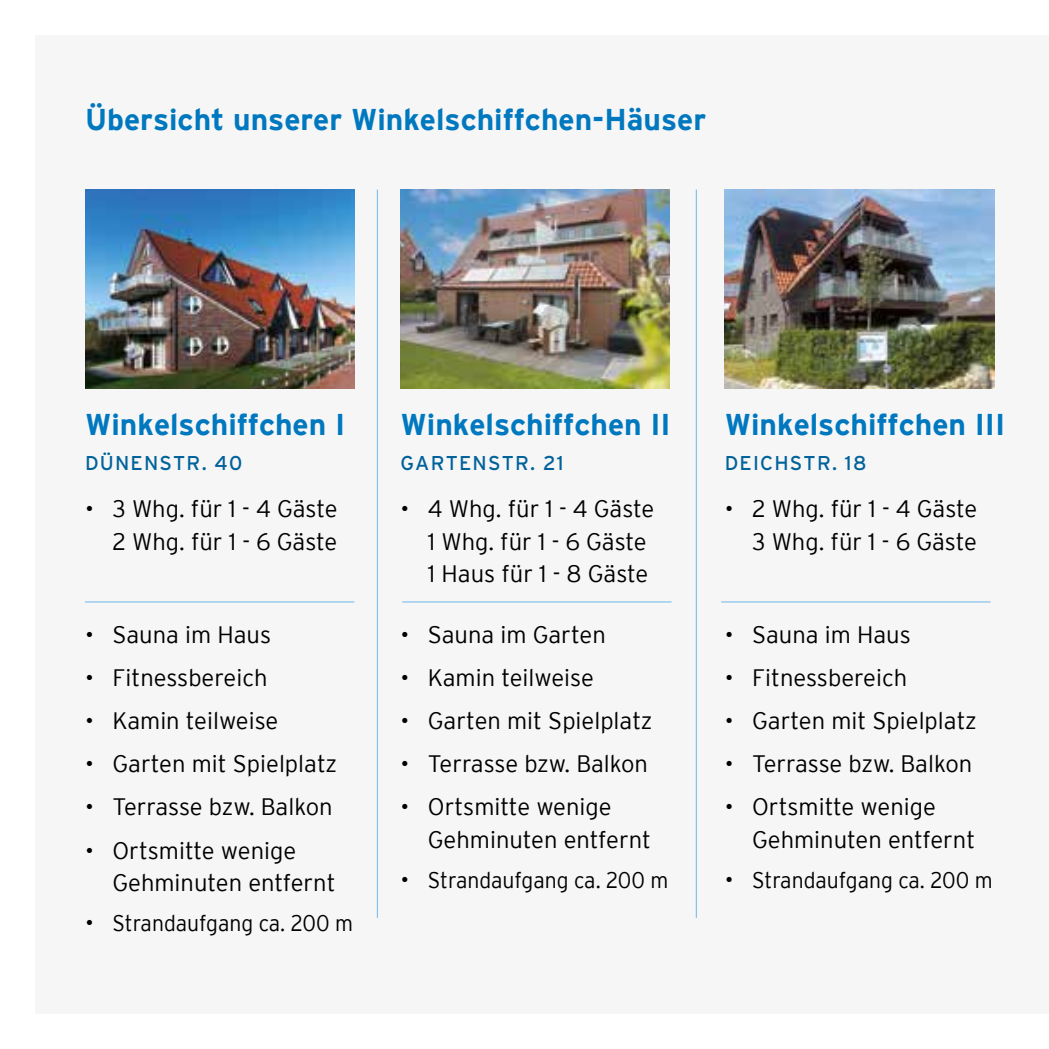
<style>
.page{position:relative;width:1049px;height:1049px;background:#fff}
.page>*{position:absolute;margin:0;border:0;box-sizing:border-box;transform-origin:0 0}
.t1{font:700 30px "Interstate";color:#0078bf}
.t2{font:300 23.75px/32.5px "Interstate";color:#000}
.t3{font:300 22.5px "Interstate";color:#000;scale:.94 1}
.t4{font:20px "Interstate";letter-spacing:.06em;color:#00629b}
.s1{font-size:23.75px}
</style>
<div class="page">
<div style="left:35px;top:35px;width:1014px;height:978px;background:#f6f6f6"></div>
<img style="left:400px;top:190px;width:270px;height:198px">
<img style="left:85px;top:190px;width:269px;height:198px">
<img style="left:725px;top:190px;width:269px;height:198px">
<hr style="left:377px;top:190px;width:1px;height:728px;background:#89c2eb">
<hr style="left:696px;top:190px;width:1px;height:728px;background:#89c2eb">
<hr style="left:85px;top:601px;width:269px;height:1px;background:#89c2eb">
<hr style="left:402px;top:601px;width:269px;height:1px;background:#89c2eb">
<hr style="left:721px;top:601px;width:269px;height:1px;background:#89c2eb">
<p class="t1" style="left:85px;top:103px;width:623px">Übersicht unserer Winkelschiffchen-Häuser</p>
<p class="t1" style="left:85px;top:408px;width:262px">Winkelschiffchen I</p>
<p class="t4" style="left:85px;top:452px;width:159px">DÜNENSTR. 40</p>
<p class="t2" style="left:85px;top:493px;width:254px;text-align:right">• 3 Whg. für 1 - 4 Gäste<br>2 Whg. für 1 - 6 Gäste</p>
<p class="t2" style="left:85px;top:618px;width:188px">• Sauna im Haus</p>
<p class="t2" style="left:85px;top:662px;width:184px">• Fitnessbereich</p>
<p class="t2" style="left:85px;top:705px;width:195px">• Kamin teilweise</p>
<p class="t2" style="left:85px;top:748px;width:254px">• Garten mit Spielplatz</p>
<p class="t2" style="left:85px;top:791px;width:249px">• Terrasse bzw. Balkon</p>
<p class="t2" style="left:113px;top:834px;width:224px;text-indent:-28px">• Ortsmitte wenige<br>Gehminuten entfernt</p>
<p class="t3" style="left:85px;top:911px;width:287px"><span class="s1">•</span> Strandaufgang ca. 200 m</p>
<p class="t1" style="left:400px;top:408px;width:272px">Winkelschiffchen II</p>
<p class="t4" style="left:400px;top:452px;width:165px">GARTENSTR. 21</p>
<p class="t2" style="left:428px;top:493px;width:228px;text-indent:-28px">• 4 Whg. für 1 - 4 Gäste<br>1 Whg. für 1 - 6 Gäste<br>1 Haus für 1 - 8 Gäste</p>
<p class="t2" style="left:400px;top:618px;width:207px">• Sauna im Garten</p>
<p class="t2" style="left:400px;top:662px;width:195px">• Kamin teilweise</p>
<p class="t2" style="left:400px;top:705px;width:254px">• Garten mit Spielplatz</p>
<p class="t2" style="left:400px;top:748px;width:249px">• Terrasse bzw. Balkon</p>
<p class="t2" style="left:428px;top:791px;width:224px;text-indent:-28px">• Ortsmitte wenige<br>Gehminuten entfernt</p>
<p class="t3" style="left:400px;top:868px;width:287px"><span class="s1">•</span> Strandaufgang ca. 200 m</p>
<p class="t1" style="left:725px;top:408px;width:282px">Winkelschiffchen III</p>
<p class="t4" style="left:725px;top:452px;width:143px">DEICHSTR. 18</p>
<p class="t2" style="left:725px;top:493px;width:254px;text-align:right">• 2 Whg. für 1 - 4 Gäste<br>3 Whg. für 1 - 6 Gäste</p>
<p class="t2" style="left:725px;top:618px;width:188px">• Sauna im Haus</p>
<p class="t2" style="left:725px;top:662px;width:184px">• Fitnessbereich</p>
<p class="t2" style="left:725px;top:705px;width:254px">• Garten mit Spielplatz</p>
<p class="t2" style="left:725px;top:748px;width:249px">• Terrasse bzw. Balkon</p>
<p class="t2" style="left:752px;top:791px;width:224px;text-indent:-28px">• Ortsmitte wenige<br>Gehminuten entfernt</p>
<p class="t3" style="left:725px;top:868px;width:287px"><span class="s1">•</span> Strandaufgang ca. 200 m</p>
</div>
